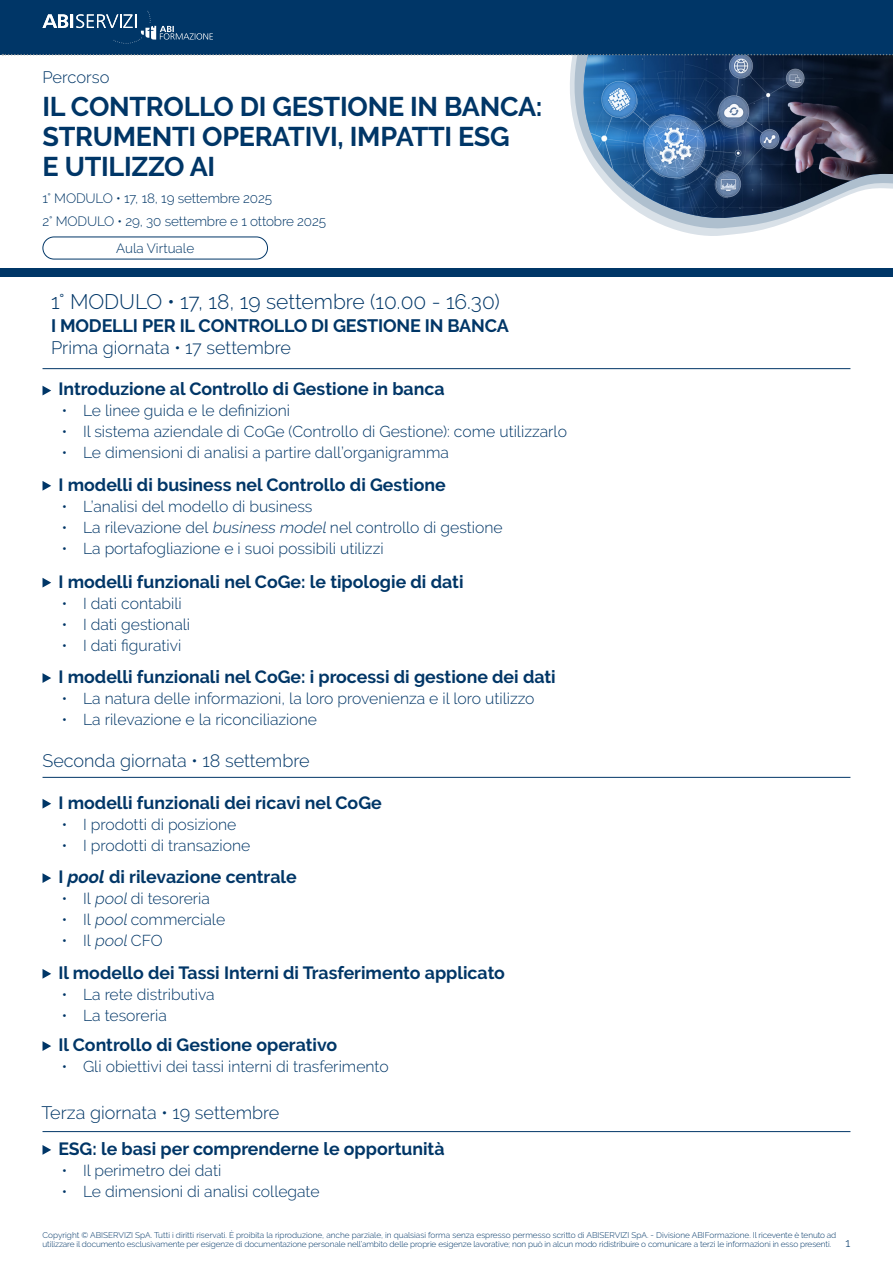
<style>
.page{position:relative;width:893px;height:1263px;background:#fff}
.page>*{position:absolute;margin:0;border:0;box-sizing:border-box;transform-origin:0 0}
.t1{font:700 27px/30px "Raleway";letter-spacing:-.01em;color:#003667}
.t2{font:300 21px "Raleway";color:#003667}
.t3{font:300 18px "Raleway";color:#003667}
.t4{font:700 18px "Raleway";letter-spacing:-.01em;color:#003667}
.t5{font:700 17.7px "Raleway";color:#003667}
.t6{font:300 16.5px "Raleway";color:#003667}
.t7{font:300 15.75px "Raleway";color:#003667}
.t8{font:300 13.5px "Raleway";letter-spacing:-.01em;color:#003667}
.t9{font:300 8.25px/9px "Raleway";letter-spacing:-.01em;color:#003667}
.s1{font-style:italic}
.s2{font-size:12px}
</style>
<div class="page">
<svg style="left:565px;top:55px;width:195px;height:181px"></svg>
<svg style="left:569px;top:220px;width:223px;height:10px"></svg>
<svg style="left:568px;top:55px;width:226px;height:165px"></svg>
<img style="left:582px;top:55px;width:311px;height:164px">
<div style="left:0;top:0;width:893px;height:54px;background:#003667"></div>
<svg style="left:2px;top:54px;width:891px;height:1px"></svg>
<svg style="left:43px;top:11px;width:170px;height:33px"></svg>
<div style="left:0;top:268px;width:893px;height:8px;background:#003667"></div>
<hr style="left:43px;top:368px;width:807px;height:1px;background:#003667">
<hr style="left:43px;top:777px;width:807px;height:1px;background:#003667">
<svg style="left:43px;top:481px;width:8px;height:10px"></svg>
<svg style="left:43px;top:386px;width:8px;height:9px"></svg>
<svg style="left:43px;top:799px;width:8px;height:9px"></svg>
<svg style="left:43px;top:873px;width:8px;height:10px"></svg>
<svg style="left:43px;top:969px;width:8px;height:10px"></svg>
<svg style="left:43px;top:1041px;width:8px;height:10px"></svg>
<svg style="left:43px;top:578px;width:8px;height:9px"></svg>
<svg style="left:43px;top:673px;width:8px;height:10px"></svg>
<div style="left:43px;top:237px;width:225px;height:22px;border:1px solid #003667;border-radius:11px"></div>
<svg style="left:43px;top:1145px;width:8px;height:10px"></svg>
<hr style="left:43px;top:1131px;width:807px;height:1px;background:#003667">
<p class="t6" style="left:43px;top:67px;width:68px">Percorso</p>
<p class="t1" style="left:43px;top:92px;width:502px">IL CONTROLLO DI GESTIONE IN BANCA:<br>STRUMENTI OPERATIVI, IMPATTI ESG</p>
<p class="t1" style="left:43px;top:152px;width:174px">E UTILIZZO AI</p>
<p class="t8" style="left:43px;top:191px;width:231px">1° MODULO • 17, 18, 19 settembre 2025</p>
<p class="t8" style="left:43px;top:213px;width:285px">2° MODULO • 29, 30 settembre e 1 ottobre 2025</p>
<p class="t8" style="left:116px;top:241px;width:80px">Aula Virtuale</p>
<p class="t2" style="left:51px;top:289px;width:450px">1° MODULO • 17, 18, 19 settembre (10.00 - 16.30)</p>
<p class="t4" style="left:51px;top:316px;width:459px">I MODELLI PER IL CONTROLLO DI GESTIONE IN BANCA</p>
<p class="t3" style="left:51px;top:337px;width:242px">Prima giornata • 17 settembre</p>
<p class="t5" style="left:58px;top:379px;width:388px">Introduzione al Controllo di Gestione in banca</p>
<p class="t7" style="left:62px;top:402px;width:230px">• Le linee guida e le definizioni</p>
<p class="t7" style="left:62px;top:423px;width:507px">• Il sistema aziendale di CoGe (Controllo di Gestione): come utilizzarlo</p>
<p class="t7" style="left:62px;top:444px;width:389px">• Le dimensioni di analisi a partire dall’organigramma</p>
<p class="t5" style="left:58px;top:474px;width:389px">I modelli di business nel Controllo di Gestione</p>
<p class="t7" style="left:62px;top:497px;width:252px">• L’analisi del modello di business</p>
<p class="t7" style="left:62px;top:518px;width:443px">• La rilevazione del <span class="s1">business model</span>nel controllo di gestione</p>
<p class="t7" style="left:62px;top:539px;width:323px">• La portafogliazione e i suoi possibili utilizzi</p>
<p class="t5" style="left:58px;top:571px;width:407px">I modelli funzionali nel CoGe: le tipologie di dati</p>
<p class="t7" style="left:62px;top:594px;width:122px">• I dati contabili</p>
<p class="t7" style="left:62px;top:615px;width:130px">• I dati gestionali</p>
<p class="t7" style="left:62px;top:636px;width:121px">• I dati figurativi</p>
<p class="t5" style="left:58px;top:667px;width:499px">I modelli funzionali nel CoGe: i processi di gestione dei dati</p>
<p class="t7" style="left:62px;top:689px;width:474px">• La natura delle informazioni, la loro provenienza e il loro utilizzo</p>
<p class="t7" style="left:62px;top:710px;width:257px">• La rilevazione e la riconciliazione</p>
<p class="t3" style="left:43px;top:750px;width:268px">Seconda giornata • 18 settembre</p>
<p class="t5" style="left:58px;top:792px;width:325px">I modelli funzionali dei ricavi nel CoGe</p>
<p class="t7" style="left:62px;top:815px;width:176px">• I prodotti di posizione</p>
<p class="t7" style="left:62px;top:836px;width:190px">• I prodotti di transazione</p>
<p class="t5" style="left:58px;top:867px;width:240px">I <span class="s1">pool</span> di rilevazione centrale</p>
<p class="t7" style="left:62px;top:889px;width:150px">• Il <span class="s1">pool</span>di tesoreria</p>
<p class="t7" style="left:62px;top:910px;width:165px">• Il <span class="s1">pool</span>commerciale</p>
<p class="t7" style="left:62px;top:931px;width:102px">• Il <span class="s1">pool</span>CFO</p>
<p class="t5" style="left:58px;top:962px;width:448px">Il modello dei Tassi Interni di Trasferimento applicato</p>
<p class="t7" style="left:62px;top:985px;width:155px">• La rete distributiva</p>
<p class="t7" style="left:62px;top:1006px;width:107px">• La tesoreria</p>
<p class="t5" style="left:58px;top:1035px;width:280px">Il Controllo di Gestione operativo</p>
<p class="t7" style="left:62px;top:1057px;width:328px">• Gli obiettivi dei tassi interni di trasferimento</p>
<p class="t3" style="left:41px;top:1102px;width:239px">Terza giornata • 19 settembre</p>
<p class="t5" style="left:58px;top:1138px;width:388px">ESG: le basi per comprenderne le opportunità</p>
<p class="t7" style="left:62px;top:1161px;width:161px">• Il perimetro dei dati</p>
<p class="t7" style="left:62px;top:1182px;width:259px">• Le dimensioni di analisi collegate</p>
<p class="t9" style="left:43px;top:1231px;width:809px">Copyright © ABISERVIZI SpA. Tutti i diritti riservati. È proibita la riproduzione, anche parziale, in qualsiasi forma senza espresso permesso scritto di ABISERVIZI SpA. - Divisione ABIFormazione. Il ricevente è tenuto ad utilizzare il documento esclusivamente per esigenze di documentazione personale nell’ambito delle proprie esigenze lavorative; non può in alcun modo ridistribuire o comunicare a terzi le informazioni in esso presenti. <span class="s2">1</span></p>
</div>
